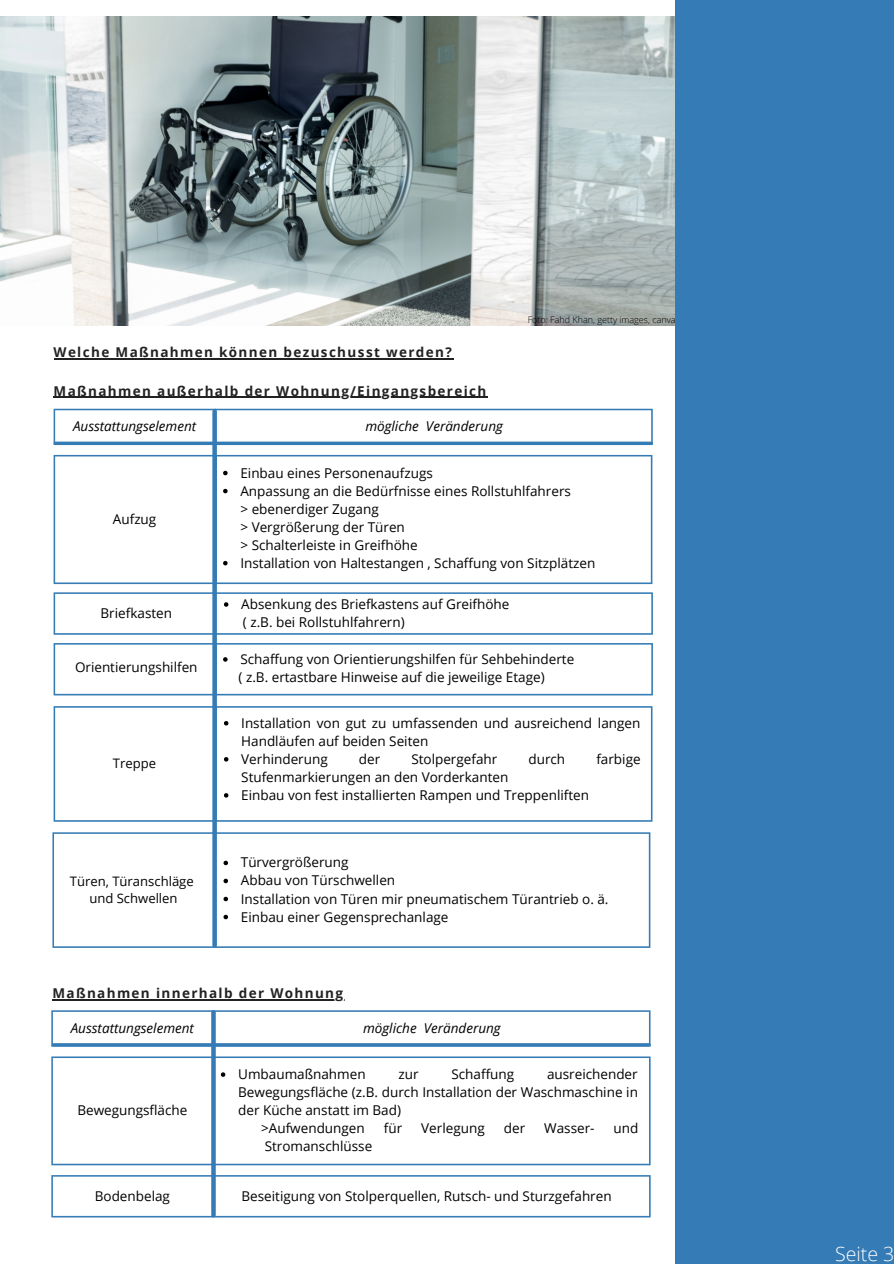
<style>
.page{position:relative;width:894px;height:1264px;background:#fff}
.page>*{position:absolute;margin:0;border:0;box-sizing:border-box;transform-origin:0 0}
.t1{font:300 19.5px "Open Sans";color:#fff}
.t2{font:13.5px/18px "Open Sans";color:#000}
.t3{font:700 13.5px "Open Sans";letter-spacing:.1em;color:#222}
.t4{font:italic 13.5px "Open Sans";color:#000}
.t5{font:13.05px "Open Sans";color:#000}
.t6{font:300 9px "Open Sans";color:#000}
</style>
<div class="page">
<img style="left:0;top:17px;width:675px;height:308px">
<div style="left:675px;top:0;width:218px;height:1263px;background:#357bb5"></div>
<hr style="left:54px;top:358px;width:61px;height:1px;background:#222">
<hr style="left:115px;top:358px;width:251px;height:1px;background:#222">
<hr style="left:366px;top:358px;width:87px;height:1px;background:#222">
<hr style="left:54px;top:397px;width:434px;height:1px;background:#222">
<svg style="left:54px;top:409px;width:598px;height:36px"></svg>
<svg style="left:54px;top:455px;width:158px;height:129px"></svg>
<svg style="left:217px;top:455px;width:435px;height:129px"></svg>
<svg style="left:55px;top:441px;width:596px;height:4px;background:#538ebf"></svg>
<svg style="left:223px;top:471px;width:4px;height:4px"></svg>
<svg style="left:223px;top:489px;width:4px;height:4px"></svg>
<svg style="left:223px;top:561px;width:4px;height:4px"></svg>
<svg style="left:54px;top:592px;width:598px;height:42px"></svg>
<svg style="left:54px;top:643px;width:598px;height:52px"></svg>
<svg style="left:54px;top:706px;width:158px;height:115px"></svg>
<svg style="left:217px;top:706px;width:435px;height:115px"></svg>
<svg style="left:224px;top:721px;width:4px;height:4px"></svg>
<svg style="left:224px;top:757px;width:4px;height:4px"></svg>
<svg style="left:224px;top:793px;width:4px;height:4px"></svg>
<svg style="left:52px;top:832px;width:162px;height:115px"></svg>
<svg style="left:214px;top:832px;width:436px;height:115px"></svg>
<div style="left:212px;top:411px;width:5px;height:534px;background:#357bb5"></div>
<svg style="left:223px;top:860px;width:5px;height:5px"></svg>
<svg style="left:223px;top:878px;width:5px;height:5px"></svg>
<svg style="left:223px;top:896px;width:5px;height:5px"></svg>
<svg style="left:223px;top:914px;width:5px;height:5px"></svg>
<hr style="left:52px;top:998px;width:292px;height:2px;background:#222">
<svg style="left:51px;top:1010px;width:599px;height:36px"></svg>
<svg style="left:51px;top:1056px;width:160px;height:109px"></svg>
<svg style="left:216px;top:1056px;width:434px;height:109px"></svg>
<hr style="left:53px;top:1043px;width:596px;height:3px;background:#357bb5">
<svg style="left:221px;top:1072px;width:4px;height:4px"></svg>
<svg style="left:51px;top:1175px;width:599px;height:42px"></svg>
<div style="left:211px;top:1012px;width:5px;height:203px;background:#357bb5"></div>
<p class="t3" style="left:54px;top:343px;width:399px">Welche Maßnahmen können bezuschusst werden?</p>
<p class="t3" style="left:54px;top:381px;width:434px">Maßnahmen außerhalb der Wohnung/Eingangsbereich</p>
<p class="t4" style="left:73px;top:417px;width:125px">Ausstattungselement</p>
<p class="t4" style="left:365px;top:417px;width:139px">mögliche Veränderung</p>
<p class="t6" style="left:527px;top:314px;width:149px">Foto: Fahd Khan, getty images, canva</p>
<p class="t2" style="left:113px;top:509px;width:45px">Aufzug</p>
<p class="t2" style="left:100px;top:603px;width:73px">Briefkasten</p>
<p class="t2" style="left:75px;top:658px;width:124px">Orientierungshilfen</p>
<p class="t5" style="left:113px;top:754px;width:45px">Treppe</p>
<p class="t5" style="left:70px;top:871px;width:125px">Türen, Türanschläge</p>
<p class="t5" style="left:89px;top:889px;width:90px">und Schwellen</p>
<p class="t2" style="left:240px;top:463px;width:194px">Einbau eines Personenaufzugs</p>
<p class="t2" style="left:240px;top:481px;width:332px">Anpassung an die Bedürfnisse eines Rollstuhlfahrers</p>
<p class="t2" style="left:240px;top:499px;width:140px">&gt; ebenerdiger Zugang</p>
<p class="t2" style="left:240px;top:517px;width:166px">&gt; Vergrößerung der Türen</p>
<p class="t2" style="left:240px;top:535px;width:179px">&gt; Schalterleiste in Greifhöhe</p>
<p class="t2" style="left:240px;top:553px;width:356px">Installation von Haltestangen , Schaffung von Sitzplätzen</p>
<p class="t2" style="left:241px;top:594px;width:269px">Absenkung des Briefkastens auf Greifhöhe</p>
<p class="t2" style="left:243px;top:612px;width:163px">( z.B. bei Rollstuhlfahrern)</p>
<p class="t2" style="left:240px;top:649px;width:335px">Schaffung von Orientierungshilfen für Sehbehinderte</p>
<p class="t2" style="left:238px;top:667px;width:307px">( z.B. ertastbare Hinweise auf die jeweilige Etage)</p>
<p class="t2" style="left:241px;top:713px;width:400px">Installation von gut zu umfassenden und ausreichend langen<br>Handläufen auf beiden Seiten</p>
<p class="t2" style="left:241px;top:749px;width:88px">Verhinderung</p>
<p class="t2" style="left:359px;top:749px;width:23px">der</p>
<p class="t2" style="left:411px;top:749px;width:87px">Stolpergefahr</p>
<p class="t2" style="left:528px;top:749px;width:38px">durch</p>
<p class="t2" style="left:596px;top:749px;width:46px">farbige</p>
<p class="t2" style="left:241px;top:767px;width:268px">Stufenmarkierungen an den Vorderkanten</p>
<p class="t2" style="left:241px;top:785px;width:349px">Einbau von fest installierten Rampen und Treppenliften</p>
<p class="t2" style="left:241px;top:853px;width:109px">Türvergrößerung</p>
<p class="t2" style="left:241px;top:871px;width:156px">Abbau von Türschwellen</p>
<p class="t2" style="left:241px;top:889px;width:369px">Installation von Türen mir pneumatischem Türantrieb o. ä.</p>
<p class="t2" style="left:241px;top:907px;width:209px">Einbau einer Gegensprechanlage</p>
<p class="t3" style="left:52px;top:983px;width:292px">Maßnahmen innerhalb der Wohnung</p>
<p class="t4" style="left:71px;top:1018px;width:125px">Ausstattungselement</p>
<p class="t4" style="left:363px;top:1018px;width:139px">mögliche Veränderung</p>
<p class="t2" style="left:77px;top:1100px;width:111px">Bewegungsfläche</p>
<p class="t2" style="left:238px;top:1064px;width:129px">Umbaumaßnahmen</p>
<p class="t2" style="left:398px;top:1064px;width:22px">zur</p>
<p class="t2" style="left:451px;top:1064px;width:64px">Schaffung</p>
<p class="t2" style="left:238px;top:1064px;width:401px;text-align:justify;text-indent:309px">ausreichender Bewegungsfläche (z.B. durch Installation der Waschmaschine in der Küche anstatt im Bad)</p>
<p class="t2" style="left:261px;top:1118px;width:105px">&gt;Aufwendungen</p>
<p class="t2" style="left:384px;top:1118px;width:20px">für</p>
<p class="t2" style="left:421px;top:1118px;width:65px">Verlegung</p>
<p class="t2" style="left:503px;top:1118px;width:23px">der</p>
<p class="t2" style="left:544px;top:1118px;width:52px">Wasser-</p>
<p class="t2" style="left:613px;top:1118px;width:26px">und</p>
<p class="t2" style="left:264px;top:1136px;width:109px">Stromanschlüsse</p>
<p class="t2" style="left:95px;top:1186px;width:77px">Bodenbelag</p>
<p class="t2" style="left:241px;top:1186px;width:371px">Beseitigung von Stolperquellen, Rutsch- und Sturzgefahren</p>
<p class="t1" style="left:834px;top:1239px;width:61px">Seite 3</p>
</div>
